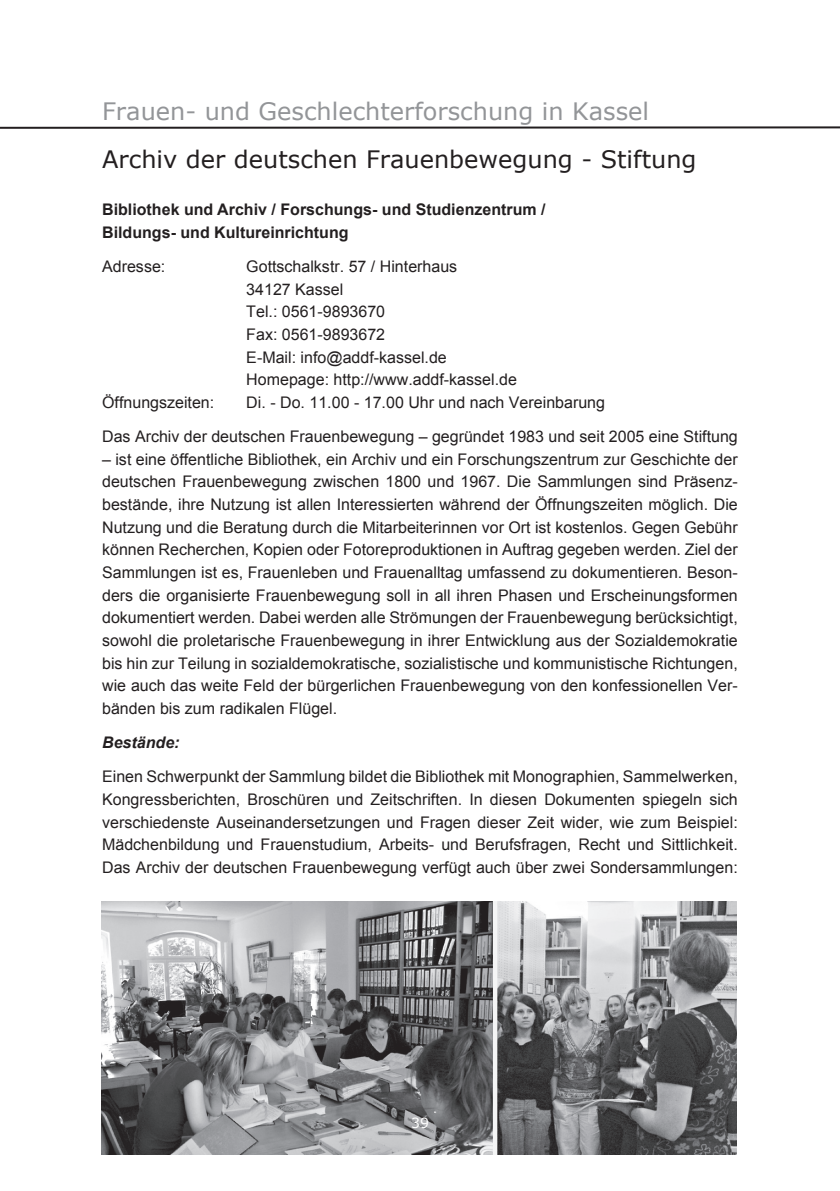
<style>
.page{position:relative;width:840px;height:1191px;background:#fff}
.page>*{position:absolute;margin:0;border:0;box-sizing:border-box;transform-origin:0 0}
.t1{font:24px "Verdana";color:#231f20}
.t2{font:24px "Verdana";color:#939598}
.t3{font:16px/22.6px "Arial";color:#231f20}
.t4{font:700 16px/22.6px "Arial";color:#231f20}
.t5{font:italic 700 16px "Arial";color:#231f20}
.t6{font:14px "Verdana";color:#fff}
</style>
<div class="page">
<img style="left:101px;top:901px;width:635px;height:253px">
<hr style="left:0;top:126px;width:839px;height:3px;background:#231f20">
<h1 class="t2" style="left:102px;top:96px;width:548px">Frauen- und Geschlechterforschung in Kassel</h1>
<h1 class="t1" style="left:102px;top:144px;width:595px">Archiv der deutschen Frauenbewegung - Stiftung</h1>
<p class="t4" style="left:102px;top:199px;width:445px">Bibliothek und Archiv / Forschungs- und Studienzentrum /<br>Bildungs- und Kultureinrichtung</p>
<p class="t3" style="left:102px;top:255px;width:65px">Adresse:</p>
<p class="t3" style="left:246px;top:255px;width:272px">Gottschalkstr. 57 / Hinterhaus<br>34127 Kassel<br>Tel.: 0561-9893670<br>Fax: 0561-9893672<br>E-Mail: info@addf-kassel.de<br>Homepage: http://www.addf-kassel.de</p>
<p class="t3" style="left:102px;top:391px;width:114px">Öffnungszeiten:</p>
<p class="t3" style="left:102px;top:385px;width:636px;line-height:34px;text-indent:144px">Di. - Do. 11.00 - 17.00 Uhr und nach Vereinbarung<br>Das Archiv der deutschen Frauenbewegung – gegründet 1983 und seit 2005 eine Stiftung</p>
<p class="t3" style="left:102px;top:448px;width:636px;text-align:justify">– ist eine öffentliche Bibliothek, ein Archiv und ein Forschungszentrum zur Geschichte der deutschen Frauenbewegung zwischen 1800 und 1967. Die Sammlungen sind Präsenz&shy;bestände, ihre Nutzung ist allen Interessierten während der Öffnungszeiten möglich. Die Nutzung und die Beratung durch die Mitarbeiterinnen vor Ort ist kostenlos. Gegen Gebühr können Recherchen, Kopien oder Fotoreproduktionen in Auftrag gegeben werden. Ziel der Sammlungen ist es, Frauenleben und Frauenalltag umfassend zu dokumentieren. Beson&shy;ders die organisierte Frauenbewegung soll in all ihren Phasen und Erscheinungsformen dokumentiert werden. Dabei werden alle Strömungen der Frauenbewegung berücksichtigt, sowohl die proletarische Frauenbewegung in ihrer Entwicklung aus der Sozialdemokratie bis hin zur Teilung in sozialdemokratische, sozialistische und kommunistische Richtungen, wie auch das weite Feld der bürgerlichen Frauenbewegung von den konfessionellen Ver&shy;bänden bis zum radikalen Flügel.</p>
<p class="t5" style="left:102px;top:732px;width:79px">Bestände:</p>
<p class="t3" style="left:102px;top:765px;width:636px;text-align:justify">Einen Schwerpunkt der Sammlung bildet die Bibliothek mit Monographien, Sammelwerken, Kongressberichten, Broschüren und Zeitschriften. In diesen Dokumenten spiegeln sich verschiedenste Auseinandersetzungen und Fragen dieser Zeit wider, wie zum Beispiel:<br>Mädchenbildung und Frauenstudium, Arbeits- und Berufsfragen, Recht und Sittlichkeit.<br>Das Archiv der deutschen Frauenbewegung verfügt auch über zwei Sondersammlungen:</p>
<p class="t6" style="left:411px;top:1114px;width:19px">39</p>
</div>
